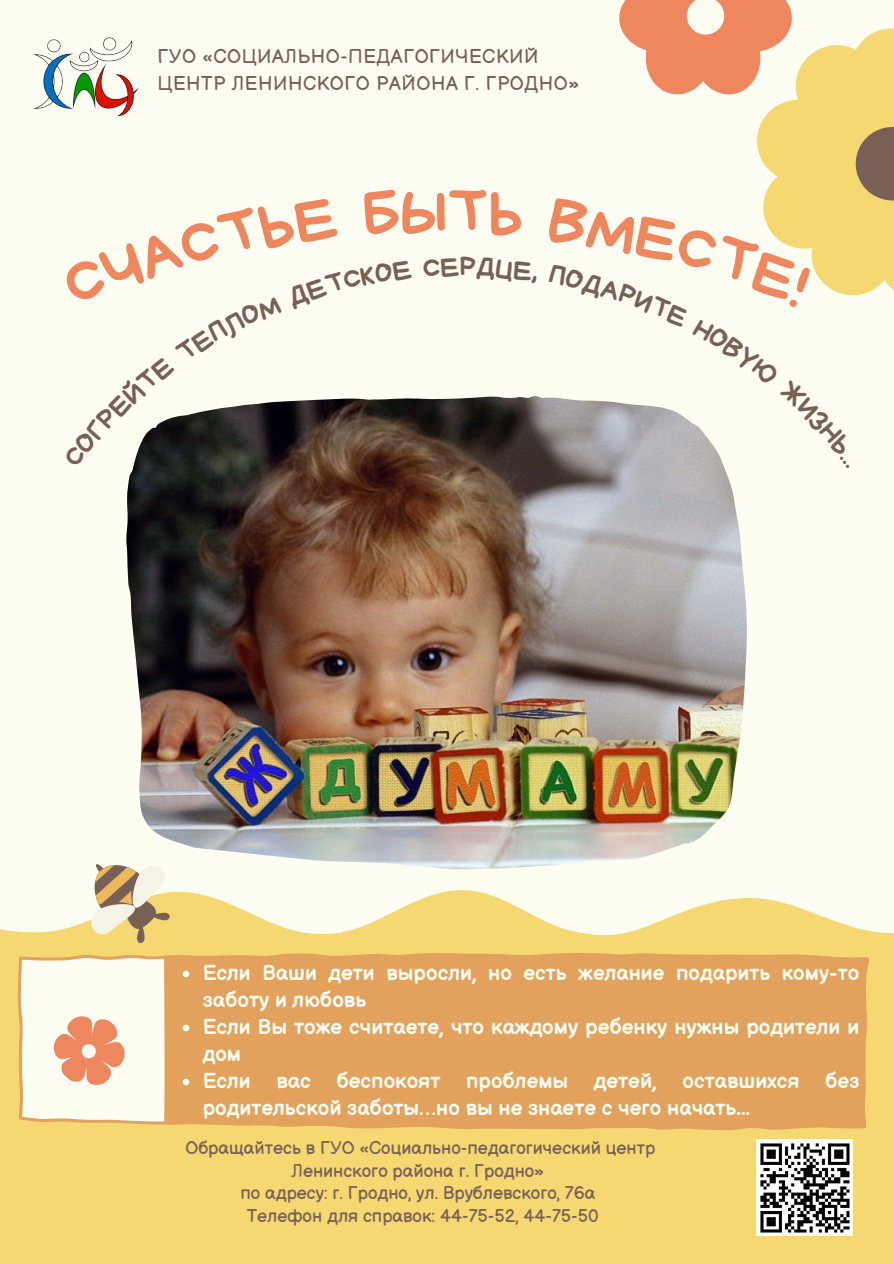
<style>
.page{position:relative;width:894px;height:1264px;background:#fff}
.page>*{position:absolute;margin:0;border:0;box-sizing:border-box;transform-origin:0 0}
.t1{font:700 21.15px/27px "Balsamiq Sans";color:#fdfdf1}
.t2{font:19.5px/27px "Balsamiq Sans";letter-spacing:.03em;color:#796056}
.t3{font:18px/22.5px "Balsamiq Sans";color:#796056;text-align:center}
</style>
<div class="page">
<div style="left:0;top:0;width:893px;height:1263px;background:#fdfdf1"></div>
<svg style="left:0;top:890px;width:893px;height:373px;background:#f5dc81"></svg>
<img style="left:126px;top:396px;width:620px;height:473px">
<div style="left:18px;top:952px;width:850px;height:178px;background:#e2a25e"></div>
<svg style="left:19px;top:956px;width:147px;height:166px"></svg>
<svg style="left:77px;top:847px;width:98px;height:101px"></svg>
<img style="left:756px;top:1139px;width:96px;height:96px">
<img style="left:33px;top:38px;width:106px;height:78px">
<svg style="left:182px;top:970px;width:7px;height:7px"></svg>
<svg style="left:182px;top:1024px;width:7px;height:7px"></svg>
<svg style="left:182px;top:1078px;width:7px;height:7px"></svg>
<svg style="left:126px;top:396px;width:410px;height:71px;background:#4f4640"></svg>
<svg style="left:547px;top:0;width:346px;height:468px"></svg>
<p class="t2" style="left:157px;top:43px;width:423px">ГУО «СОЦИАЛЬНО-ПЕДАГОГИЧЕСКИЙ<br>ЦЕНТР ЛЕНИНСКОГО РАЙОНА Г. ГРОДНО»</p>
<p class="t1" style="left:203px;top:959px;width:658px">Если Ваши дети выросли, но есть желание подарить кому-то заботу и любовь<br>Если Вы тоже считаете, что каждому ребенку нужны родители и дом<br>Если вас беспокоят проблемы детей, оставшихся без родительской заботы…но вы не знаете с чего начать...</p>
<p class="t3" style="left:185px;top:1137px;width:471px">Обращайтесь в ГУО «Социально-педагогический центр Ленинского района г. Гродно»<br>по адресу: г. Гродно, ул. Врублевского, 76а<br>Телефон для справок: 44-75-52, 44-75-50</p>
</div>
